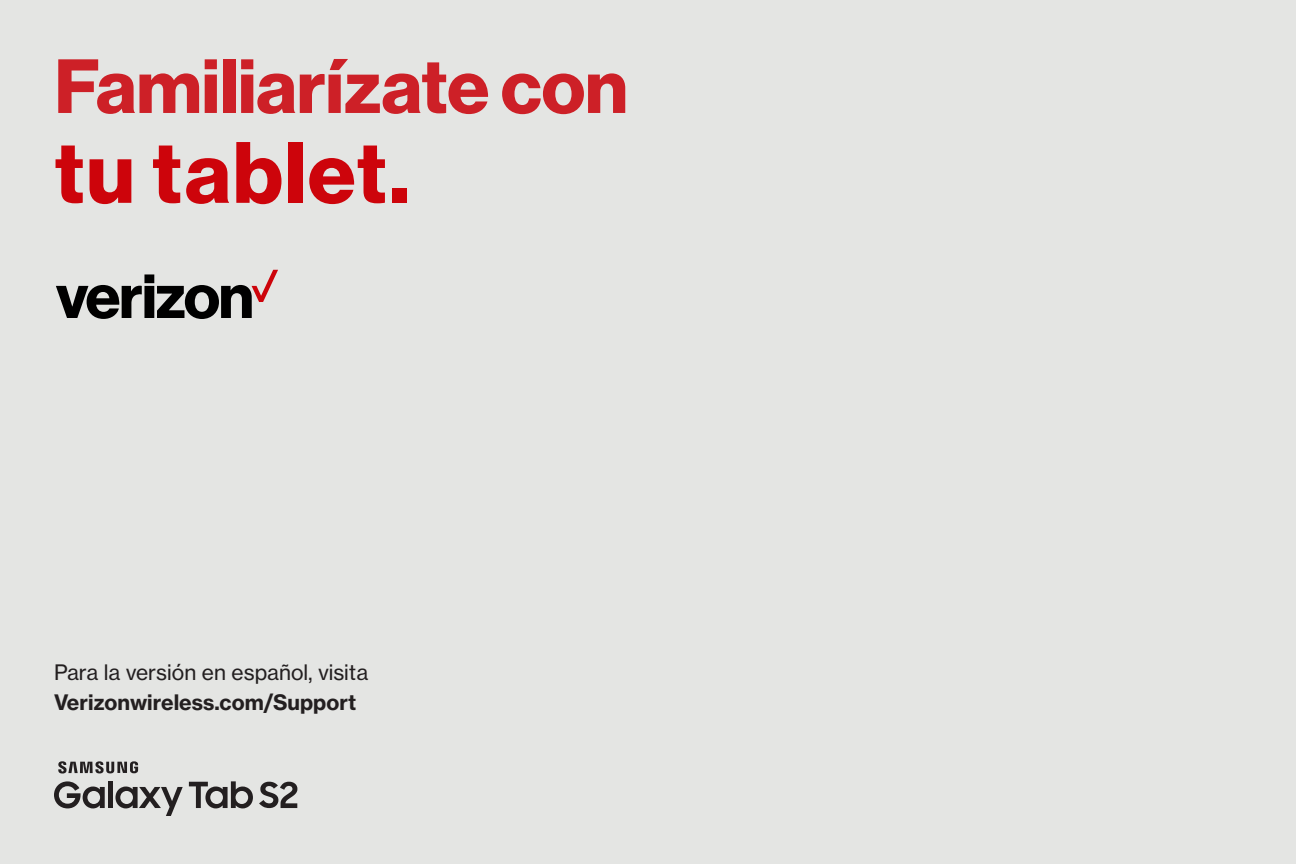
<style>
.page{position:relative;width:1296px;height:864px;background:#e4e5e3}
.page>*{position:absolute;margin:0;border:0;box-sizing:border-box;transform-origin:0 0}
.t1{font:84.9px "N Haas Grotesk DS Std 75 Bd";letter-spacing:.025em;color:#cd040b}
.t2{font:75px "N Haas Grotesk DS Std 75 Bd";color:#cd2027}
.Fine{font:21px "N Haas Grotesk TX Std 55 Rg";color:#231f20}
.Fine-2{font:21px "N Haas Grotesk TX Std 75 Bd";color:#231f20}
</style>
<div class="page">
<svg style="left:115px;top:787px;width:68px;height:29px"></svg>
<div style="left:108px;top:781px;width:5px;height:27px;background:#231f20"></div>
<svg style="left:54px;top:781px;width:51px;height:27px"></svg>
<svg style="left:189px;top:781px;width:64px;height:27px"></svg>
<svg style="left:259px;top:782px;width:38px;height:26px"></svg>
<svg style="left:58px;top:761px;width:80px;height:13px"></svg>
<svg style="left:56px;top:270px;width:222px;height:49px"></svg>
<p class="t2" style="left:55px;top:43px;width:575px">Familiarízate con</p>
<p class="t1" style="left:55px;top:123px;width:356px">tu tablet.</p>
<p class="Fine" style="left:54px;top:659px;width:316px">Para la versión en español, visita</p>
<p class="Fine-2" style="left:54px;top:689px;width:304px">Verizonwireless.com/Support</p>
</div>
